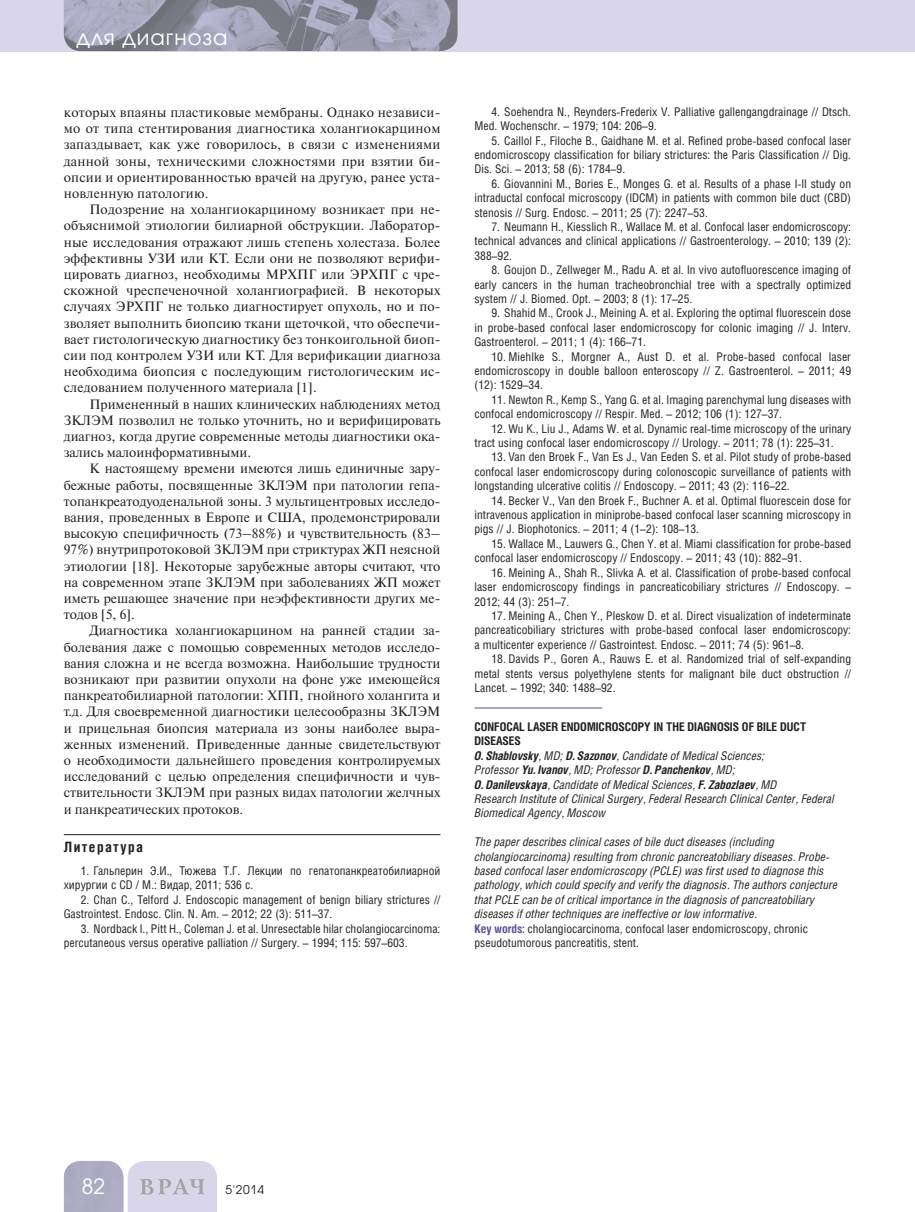
<style>
.page{position:relative;width:915px;height:1212px;background:#fff}
.page>*{position:absolute;margin:0;border:0;box-sizing:border-box;transform-origin:0 0}
.t1{font:21px "Avant Garde Gothic C";letter-spacing:.05em;color:#fff}
.t2{font:700 14.25px "Helios Cond";letter-spacing:.1em;color:#231f20}
.t3{font:13.5px/16.2px "Newton C";color:#231f20;text-align:justify}
.t4{font:12px/14.4px "Helios Cond";color:#231f20;text-align:justify}
.t5{font:italic 12px/14.4px "Helios Cond";color:#231f20}
.t6{font:12px "Avant Garde Gothic C";color:#231f20}
.s1{font-weight:700;font-style:normal}
.s2{font-weight:700}
.s3{font-weight:700;font-style:normal;color:#575295}
.s4{font-style:normal}
</style>
<div class="page">
<div style="left:0;top:0;width:914px;height:51px;background:#d8d6e8"></div>
<svg style="left:64px;top:1161px;width:153px;height:51px;background:#c7c5d8"></svg>
<img style="left:64px;top:0;width:393px;height:51px">
<hr style="left:64px;top:834px;width:376px;height:1px;background:#231f20">
<hr style="left:474px;top:708px;width:128px;height:1px;background:#575295">
<h1 class="t1" style="left:77px;top:27px;width:152px">для диагноза</h1>
<p class="t3" style="left:64px;top:106px;width:378px">которых впаяны пластиковые мембраны. Однако независи&shy;мо от типа стентирования диагностика холангиокарцином запаздывает, как уже говорилось, в связи с изменениями данной зоны, техническими сложностями при взятии би&shy;опсии и ориентированностью врачей на другую, ранее уста&shy;новленную патологию.</p>
<p class="t3" style="left:64px;top:203px;width:378px;text-indent:26px">Подозрение на холангиокарциному возникает при не&shy;объяснимой этиологии билиарной обструкции. Лаборатор&shy;ные исследования отражают лишь степень холестаза. Более эффективны УЗИ или КТ. Если они не позволяют верифи&shy;цировать диагноз, необходимы МРХПГ или ЭРХПГ с чре&shy;скожной чреспеченочной холангиографией. В некоторых случаях ЭРХПГ не только диагностирует опухоль, но и по&shy;зволяет выполнить биопсию ткани щеточкой, что обеспечи&shy;вает гистологическую диагностику без тонкоигольной биоп&shy;сии под контролем УЗИ или КТ. Для верификации диагноза необходима биопсия с последующим гистологическим ис&shy;следованием полученного материала [1].</p>
<p class="t3" style="left:64px;top:397px;width:378px;text-indent:26px">Примененный в наших клинических наблюдениях метод ЗКЛЭМ позволил не только уточнить, но и верифицировать диагноз, когда другие современные методы диагностики ока&shy;зались малоинформативными.</p>
<p class="t3" style="left:64px;top:462px;width:378px;text-indent:26px">К настоящему времени имеются лишь единичные зару&shy;бежные работы, посвященные ЗКЛЭМ при патологии гепа&shy;топанкреатодуоденальной зоны. 3 мультицентровых исследо&shy;вания, проведенных в Европе и США, продемонстрировали высокую специфичность (73–88%) и чувствительность (83– 97%) внутрипротоковой ЗКЛЭМ при стриктурах ЖП неясной этиологии [18]. Некоторые зарубежные авторы считают, что на современном этапе ЗКЛЭМ при заболеваниях ЖП может иметь решающее значение при неэффективности других ме&shy;тодов [5, 6].</p>
<p class="t3" style="left:64px;top:624px;width:378px;text-indent:26px">Диагностика холангиокарцином на ранней стадии за&shy;болевания даже с помощью современных методов исследо&shy;вания сложна и не всегда возможна. Наибольшие трудности возникают при развитии опухоли на фоне уже имеющейся панкреатобилиарной патологии: ХПП, гнойного холангита и т.д. Для своевременной диагностики целесообразны ЗКЛЭМ и прицельная биопсия материала из зоны наиболее выра&shy;женных изменений. Приведенные данные свидетельствуют о необходимости дальнейшего проведения контролируемых исследований с целью определения специфичности и чув&shy;ствительности ЗКЛЭМ при разных видах патологии желчных и панкреатических протоков.</p>
<p class="t2" style="left:64px;top:841px;width:81px">Литература</p>
<p class="t4" style="left:64px;top:865px;width:378px;text-indent:17px">1. Гальперин Э.И., Тюжева Т.Г. Лекции по гепатопанкреатобилиарной хирургии с CD / М.: Видар, 2011; 536 с.</p>
<p class="t4" style="left:64px;top:893px;width:378px;text-indent:17px">2. Сhan C., Telford J. Endoscopic management of benign biliary strictures //<br>Gastrointest. Endosc. Clin. N. Am. – 2012; 22 (3): 511–37.</p>
<p class="t4" style="left:64px;top:922px;width:378px;text-indent:17px">3. Nordback I., Pitt H., Coleman J. et al. Unresectable hilar cholangiocarcinoma: percutaneous versus operative palliation // Surgery. – 1994; 115: 597–603.</p>
<p class="t4" style="left:474px;top:106px;width:378px;text-indent:17px">4. Soehendra N., Reynders-Frederix V. Palliative gallengangdrainage // Dtsch.<br>Med. Wochenschr. – 1979; 104: 206–9.</p>
<p class="t4" style="left:474px;top:134px;width:378px;text-indent:17px">5. Caillol F., Filoche B., Gaidhane M. et al. Refined probe-based confocal laser endomicroscopy classification for biliary strictures: the Paris Classification // Dig.<br>Dis. Sci. – 2013; 58 (6): 1784–9.</p>
<p class="t4" style="left:474px;top:178px;width:378px;text-indent:17px">6. Giovannini M., Bories E., Monges G. et al. Results of a phase I-II study on intraductal confocal microscopy (IDCM) in patients with common bile duct (CBD) stenosis // Surg. Endosc. – 2011; 25 (7): 2247–53.</p>
<p class="t4" style="left:474px;top:221px;width:378px;text-indent:17px">7. Neumann H., Kiesslich R., Wallace M. et al. Confocal laser endomicroscopy: technical advances and clinical applications // Gastroenterology. – 2010; 139 (2):<br>388–92.</p>
<p class="t4" style="left:474px;top:264px;width:378px;text-indent:17px">8. Goujon D., Zellweger M., Radu A. et al. In vivo autofluorescence imaging of early cancers in the human tracheobronchial tree with a spectrally optimized system // J. Biomed. Opt. – 2003; 8 (1): 17–25.</p>
<p class="t4" style="left:474px;top:307px;width:378px;text-indent:17px">9. Shahid M., Crook J., Meining A. et al. Exploring the optimal fluorescein dose in probe-based confocal laser endomicroscopy for colonic imaging // J. Interv.<br>Gastroenterol. – 2011; 1 (4): 166–71.</p>
<p class="t4" style="left:474px;top:350px;width:378px;text-indent:17px">10. Miehlke S., Morgner A., Aust D. et al. Probe-based confocal laser endomicroscopy in double balloon enteroscopy // Z. Gastroenterol. – 2011; 49 (12): 1529–34.</p>
<p class="t4" style="left:474px;top:394px;width:378px;text-indent:17px">11. Newton R., Kemp S., Yang G. et al. Imaging parenchymal lung diseases with confocal endomicroscopy // Respir. Med. – 2012; 106 (1): 127–37.</p>
<p class="t4" style="left:474px;top:422px;width:378px;text-indent:17px">12. Wu K., Liu J., Adams W. et al. Dynamic real-time microscopy of the urinary tract using confocal laser endomicroscopy // Urology. – 2011; 78 (1): 225–31.</p>
<p class="t4" style="left:474px;top:451px;width:378px;text-indent:17px">13. Van den Broek F., Van Es J., Van Eeden S. et al. Pilot study of probe-based confocal laser endomicroscopy during colonoscopic surveillance of patients with longstanding ulcerative colitis // Endoscopy. – 2011; 43 (2): 116–22.</p>
<p class="t4" style="left:474px;top:494px;width:378px;text-indent:17px">14. Becker V., Van den Broek F., Buchner A. et al. Optimal fluorescein dose for intravenous application in miniprobe-based confocal laser scanning microscopy in pigs // J. Biophotonics. – 2011; 4 (1–2): 108–13.</p>
<p class="t4" style="left:474px;top:538px;width:378px;text-indent:17px">15. Wallace M., Lauwers G., Chen Y. et al. Miami classification for probe-based confocal laser endomicroscopy // Endoscopy. – 2011; 43 (10): 882–91.</p>
<p class="t4" style="left:474px;top:566px;width:378px;text-indent:17px">16. Meining A., Shah R., Slivka A. et al. Classification of probe-based confocal laser endomicroscopy findings in pancreaticobiliary strictures // Endoscopy. – 2012; 44 (3): 251–7.</p>
<p class="t4" style="left:474px;top:610px;width:378px;text-indent:17px">17. Meining A., Chen Y., Pleskow D. et al. Direct visualization of indeterminate pancreaticobiliary strictures with probe-based confocal laser endomicroscopy: a multicenter experience // Gastrointest. Endosc. – 2011; 74 (5): 961–8.</p>
<p class="t4" style="left:474px;top:653px;width:378px;text-indent:17px">18. Davids P., Goren A., Rauws E. et al. Randomized trial of self-expanding metal stents versus polyethylene stents for malignant bile duct obstruction // Lancet. – 1992; 340: 1488–92.</p>
<p class="t5" style="left:474px;top:721px;width:361px"><span class="s1">CONFOCAL LASER ENDOMICROSCOPY IN THE DIAGNOSIS OF BILE DUCT DISEASES<br></span><span class="s2">O. Shablovsky</span>, MD; <span class="s2">D. Sazonov</span>, Candidate of Medical Sciences;<br>Professor <span class="s2">Yu. Ivanov</span>, MD; Professor <span class="s2">D. Panchenkov</span>, MD;<br><span class="s2">O. Danilevskaya</span>, Candidate of Medical Sciences, <span class="s2">F. Zabozlaev</span>, MD<br>Research Institute of Clinical Surgery, Federal Research Clinical Center, Federal Biomedical Agency, Moscow</p>
<p class="t5" style="left:474px;top:836px;width:364px">The paper describes clinical cases of bile duct diseases (including cholangiocarcinoma) resulting from chronic pancreatobiliary diseases. Probe&shy;based confocal laser endomicroscopy (PCLE) was first used to diagnose this pathology, which could specify and verify the diagnosis. The authors conjecture that PCLE can be of critical importance in the diagnosis of pancreatobiliary diseases if other techniques are ineffective or low informative.<br><span class="s3">Key words:</span> <span class="s4">cholangiocarcinoma, confocal laser endomicroscopy, chronic pseudotumorous pancreatitis, stent.</span></p>
<h1 class="t1" style="left:82px;top:1177px;width:25px">82</h1>
<p class="t6" style="left:225px;top:1184px;width:40px">5'2014</p>
</div>
